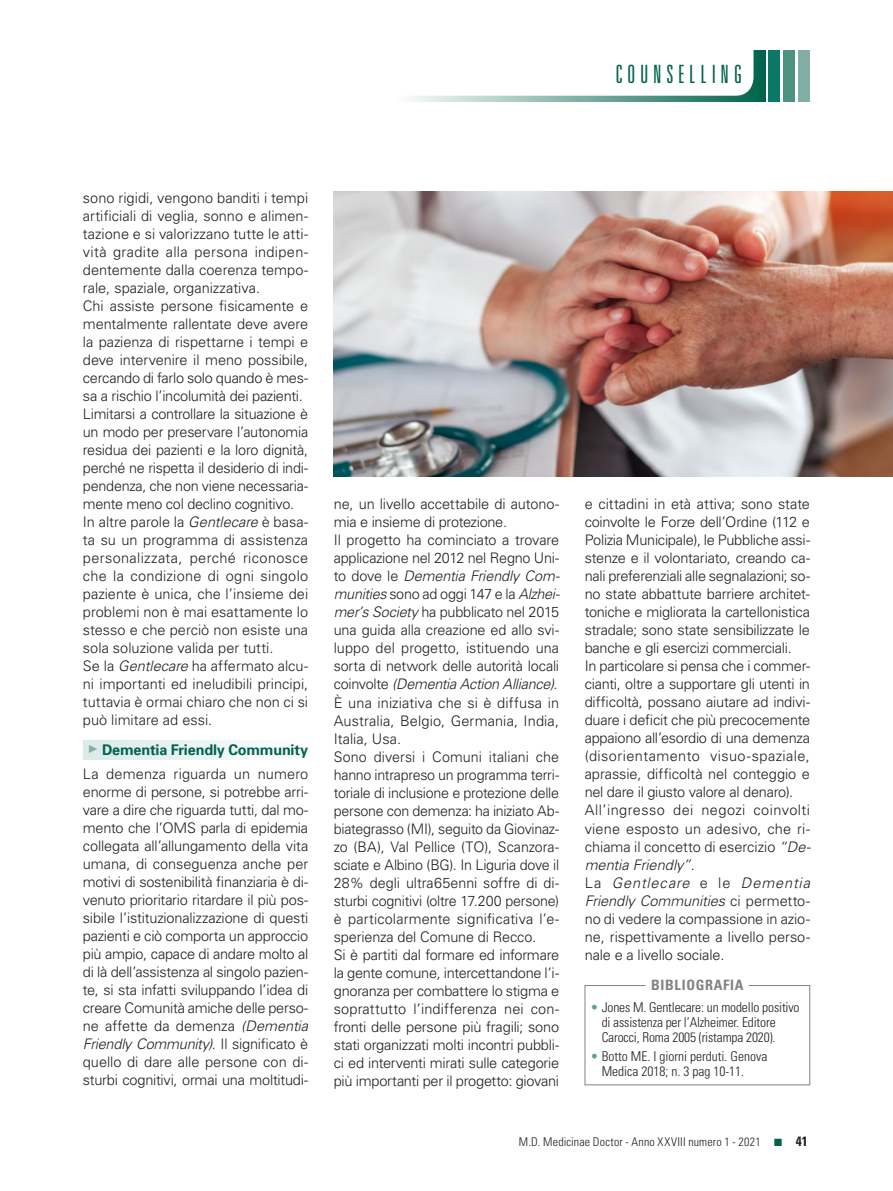
<style>
.page{position:relative;width:893px;height:1191px;background:#fff}
.page>*{position:absolute;margin:0;border:0;box-sizing:border-box;transform-origin:0 0}
.t1{font:300 ultra-condensed 25.2px "Univers";letter-spacing:.185em;color:#00634b}
.t2{font:700 14.7px "Univers";letter-spacing:-.015em;color:#00634b}
.t3{font:300 14.55px/18px "Univers";letter-spacing:-.01em;color:#231f20}
.t4{font:700 condensed 14.25px "Univers";letter-spacing:.05em;color:#808285}
.t5{font:300 condensed 13.5px/15px "Univers";letter-spacing:-.01em;color:#231f20}
.t6{font:300 condensed 12px "Univers";letter-spacing:.015em;color:#231f20}
.s1{font-style:italic}
.s2{font-stretch:normal;color:#669f93}
.s3{color:#00634b}
.s4{font-weight:700;font-size:13.5px}
</style>
<div class="page">
<div style="left:396px;top:50px;width:369px;height:51px;background:linear-gradient(to right,#fcfdfd,#04654d)"></div>
<div style="left:768px;top:50px;width:12px;height:51px;background:#0a7864"></div>
<div style="left:783px;top:50px;width:12px;height:51px;background:#4d9281"></div>
<div style="left:798px;top:50px;width:12px;height:51px;background:#81aea3"></div>
<div style="left:376px;top:0;width:377px;height:96px;background:#fff;border-radius:18px"></div>
<div style="left:83px;top:740px;width:225px;height:20px;background:linear-gradient(to right,#daeae8,#fdfefe)"></div>
<img style="left:334px;top:191px;width:559px;height:285px">
<svg style="left:584px;top:985px;width:226px;height:100px"></svg>
<h1 class="t1" style="left:615px;top:60px;width:128px">COUNSELLING</h1>
<p class="t3" style="left:83px;top:189px;width:227px">sono rigidi, vengono banditi i tempi artificiali di veglia, sonno e alimen&shy;tazione e si valorizzano tutte le atti&shy;vità gradite alla persona indipen&shy;dentemente dalla coerenza tempo&shy;rale, spaziale, organizzativa.<br>Chi assiste persone fisicamente e mentalmente rallentate deve avere la pazienza di rispettarne i tempi e deve intervenire il meno possibile, cercando di farlo solo quando è mes&shy;sa a rischio l’incolumità dei pazienti.<br>Limitarsi a controllare la situazione è un modo per preservare l’autonomia residua dei pazienti e la loro dignità, perché ne rispetta il desiderio di indi&shy;pendenza, che non viene necessaria&shy;mente meno col declino cognitivo.<br>In altre parole la <span class="s1">Gentlecare</span> è basa&shy;ta su un programma di assistenza personalizzata, perché riconosce che la condizione di ogni singolo paziente è unica, che l’insieme dei problemi non è mai esattamente lo stesso e che perciò non esiste una sola soluzione valida per tutti.<br>Se la <span class="s1">Gentlecare</span> ha affermato alcu&shy;ni importanti ed ineludibili principi, tuttavia è ormai chiaro che non ci si può limitare ad essi.</p>
<p class="t2" style="left:89px;top:740px;width:220px"><sup>þ</sup> Dementia Friendly Community</p>
<p class="t3" style="left:83px;top:765px;width:227px;text-align:justify">La demenza riguarda un numero enorme di persone, si potrebbe arri&shy;vare a dire che riguarda tutti, dal mo&shy;mento che l’OMS parla di epidemia collegata all’allungamento della vita umana, di conseguenza anche per motivi di sostenibilità finanziaria è di&shy;venuto prioritario ritardare il più pos&shy;sibile l’istituzionalizzazione di questi pazienti e ciò comporta un approccio più ampio, capace di andare molto al di là dell’assistenza al singolo pazien&shy;te, si sta infatti sviluppando l’idea di creare Comunità amiche delle perso&shy;ne affette da demenza <span class="s1">(Dementia Friendly Community)</span>. Il significato è quello di dare alle persone con di&shy;sturbi cognitivi, ormai una moltitudi-</p>
<p class="t3" style="left:334px;top:495px;width:228px">ne, un livello accettabile di autono&shy;mia e insieme di protezione.<br>Il progetto ha cominciato a trovare applicazione nel 2012 nel Regno Uni&shy;to dove le <span class="s1">Dementia Friendly Com&shy;munities</span> sono ad oggi 147 e la <span class="s1">Alzhei&shy;mer’s Society</span> ha pubblicato nel 2015 una guida alla creazione ed allo svi&shy;luppo del progetto, istituendo una sorta di network delle autorità locali coinvolte <span class="s1">(Dementia Action Alliance)</span>.<br>È una iniziativa che si è diffusa in Australia, Belgio, Germania, India, Italia, Usa.<br>Sono diversi i Comuni italiani che hanno intrapreso un programma terri&shy;toriale di inclusione e protezione delle persone con demenza: ha iniziato Ab&shy;biategrasso (MI), seguito da Giovinaz&shy;zo (BA), Val Pellice (TO), Scanzora&shy;sciate e Albino (BG). In Liguria dove il 28% degli ultra65enni soffre di di&shy;sturbi cognitivi (oltre 17.200 persone) è particolarmente significativa l’e&shy;sperienza del Comune di Recco.<br>Si è partiti dal formare ed informare la gente comune, intercettandone l’i&shy;gnoranza per combattere lo stigma e soprattutto l’indifferenza nei con&shy;fronti delle persone più fragili; sono stati organizzati molti incontri pubbli&shy;ci ed interventi mirati sulle categorie più importanti per il progetto: giovani</p>
<p class="t3" style="left:585px;top:495px;width:228px">e cittadini in età attiva; sono state coinvolte le Forze dell’Ordine (112 e Polizia Municipale), le Pubbliche assi&shy;stenze e il volontariato, creando ca&shy;nali preferenziali alle segnalazioni; so&shy;no state abbattute barriere architet&shy;toniche e migliorata la cartellonistica stradale; sono state sensibilizzate le banche e gli esercizi commerciali.<br>In particolare si pensa che i commer&shy;cianti, oltre a supportare gli utenti in difficoltà, possano aiutare ad indivi&shy;duare i deficit che più precocemente appaiono all’esordio di una demenza (disorientamento visuo-spaziale, aprassie, difficoltà nel conteggio e nel dare il giusto valore al denaro).<br>All’ingresso dei negozi coinvolti viene esposto un adesivo, che ri&shy;chiama il concetto di esercizio <span class="s1">“De&shy;mentia Friendly”</span>.<br>La <span class="s1">Gentlecare</span> e le <span class="s1">Dementia Friendly Communities</span> ci permetto&shy;no di vedere la compassione in azio&shy;ne, rispettivamente a livello perso&shy;nale e a livello sociale.</p>
<p class="t4" style="left:651px;top:976px;width:94px">BIBLIOGRAFIA</p>
<p class="t5" style="left:602px;top:999px;width:199px;text-indent:-11px"><span class="s2">•</span> Jones M. Gentlecare: un modello positivo di assistenza per l’Alzheimer. Editore<br>Carocci, Roma 2005 (ristampa 2020).</p>
<p class="t5" style="left:602px;top:1049px;width:167px;text-indent:-11px"><span class="s2">•</span> Botto ME. I giorni perduti. Genova<br>Medica 2018; n. 3 pag 10-11.</p>
<p class="t6" style="left:519px;top:1135px;width:290px">M.D. Medicinae Doctor - Anno XXVIII numero 1 - 2021 <span class="s3">■</span> <span class="s4">41</span></p>
</div>
